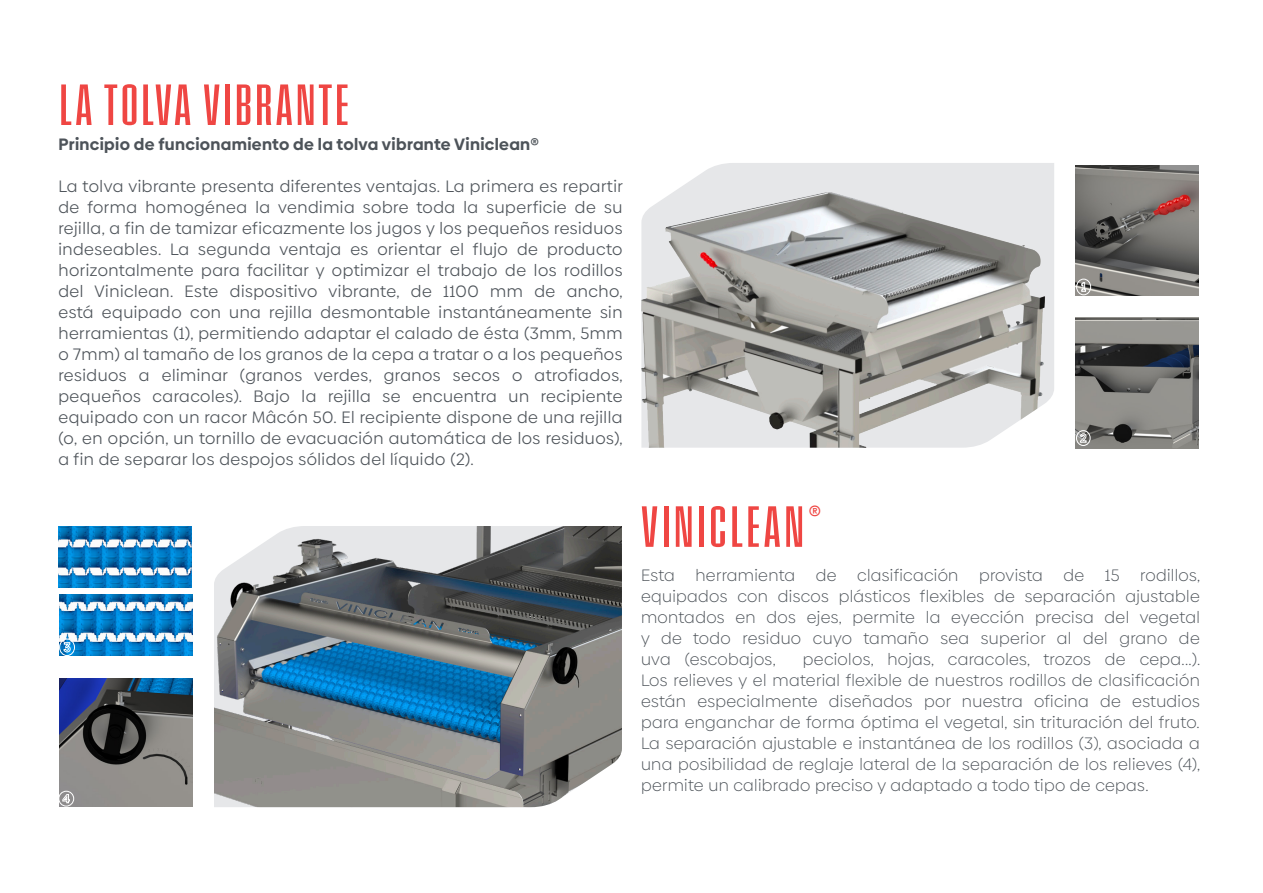
<style>
.page{position:relative;width:1263px;height:893px;background:#fff}
.page>*{position:absolute;margin:0;border:0;box-sizing:border-box;transform-origin:0 0}
.t1{font:55.5px "Pressio No.33";letter-spacing:.06em;color:#ef4643}
.t2{font:500 25.5px "Biennale";color:#ef4643}
.Texte_Courant{font:16.5px/21px "Biennale";letter-spacing:.03em;color:#4d5359;text-align:justify}
.t3{font:300 16.5px/21px "Biennale";letter-spacing:.02em;color:#4d5359;text-align:justify}
.Texte_Courant-2{font:700 16.5px "Biennale";letter-spacing:.02em;color:#4d5359}
</style>
<div class="page">
<img style="left:1075px;top:165px;width:123px;height:131px">
<img style="left:1075px;top:317px;width:123px;height:131px">
<img style="left:60px;top:678px;width:132px;height:128px">
<img style="left:641px;top:163px;width:413px;height:285px">
<img style="left:214px;top:526px;width:408px;height:281px">
<img style="left:59px;top:594px;width:133px;height:62px">
<svg style="left:1076px;top:278px;width:15px;height:18px"></svg>
<svg style="left:1076px;top:430px;width:15px;height:16px"></svg>
<svg style="left:59px;top:638px;width:16px;height:18px"></svg>
<svg style="left:59px;top:790px;width:15px;height:17px"></svg>
<img style="left:59px;top:526px;width:133px;height:62px">
<p class="t1" style="left:60px;top:76px;width:290px">LA TOLVA VIBRANTE</p>
<p class="Texte_Courant-2" style="left:58px;top:133px;width:482px">Principio de funcionamiento de la tolva vibrante Viniclean®</p>
<p class="Texte_Courant" style="left:58px;top:176px;width:566px">La tolva vibrante presenta diferentes ventajas. La primera es repartir de forma homogénea la vendimia sobre toda la superficie de su rejilla, a fin de tamizar eficazmente los jugos y los pequeños residuos indeseables. La segunda ventaja es orientar el flujo de producto horizontalmente para facilitar y optimizar el trabajo de los rodillos del Viniclean. Este dispositivo vibrante, de 1100 mm de ancho, está equipado con una rejilla desmontable instantáneamente sin herramientas (1), permitiendo adaptar el calado de ésta (3mm, 5mm o 7mm) al tamaño de los granos de la cepa a tratar o a los pequeños residuos a eliminar (granos verdes, granos secos o atrofiados, pequeños caracoles). Bajo la rejilla se encuentra un recipiente equipado con un racor Mâcón 50. El recipiente dispone de una rejilla (o, en opción, un tornillo de evacuación automática de los residuos), a fin de separar los despojos sólidos del líquido (2).</p>
<p class="t1" style="left:641px;top:497px;width:164px">VINICLEAN</p>
<p class="t2" style="left:808px;top:499px;width:14px">®</p>
<p class="t3" style="left:641px;top:564px;width:35px">Esta</p>
<p class="t3" style="left:695px;top:564px;width:101px">herramienta</p>
<p class="t3" style="left:816px;top:564px;width:22px">de</p>
<p class="t3" style="left:857px;top:564px;width:103px">clasificación</p>
<p class="t3" style="left:979px;top:564px;width:65px">provista</p>
<p class="t3" style="left:1063px;top:564px;width:22px">de</p>
<p class="t3" style="left:1105px;top:564px;width:16px">15</p>
<p class="t3" style="left:641px;top:564px;width:561px;text-indent:499px">rodillos, equipados con discos plásticos flexibles de separación ajustable montados en dos ejes, permite la eyección precisa del vegetal y de todo residuo cuyo tamaño sea superior al del grano de uva (escobajos,</p>
<p class="t3" style="left:641px;top:648px;width:561px;text-indent:162px">peciolos, hojas, caracoles, trozos de cepa...).<br>Los relieves y el material flexible de nuestros rodillos de clasificación están especialmente diseñados por nuestra oficina de estudios para enganchar de forma óptima el vegetal, sin trituración del fruto.<br>La separación ajustable e instantánea de los rodillos (3), asociada a una posibilidad de reglaje lateral de la separación de los relieves (4), permite un calibrado preciso y adaptado a todo tipo de cepas.</p>
</div>
